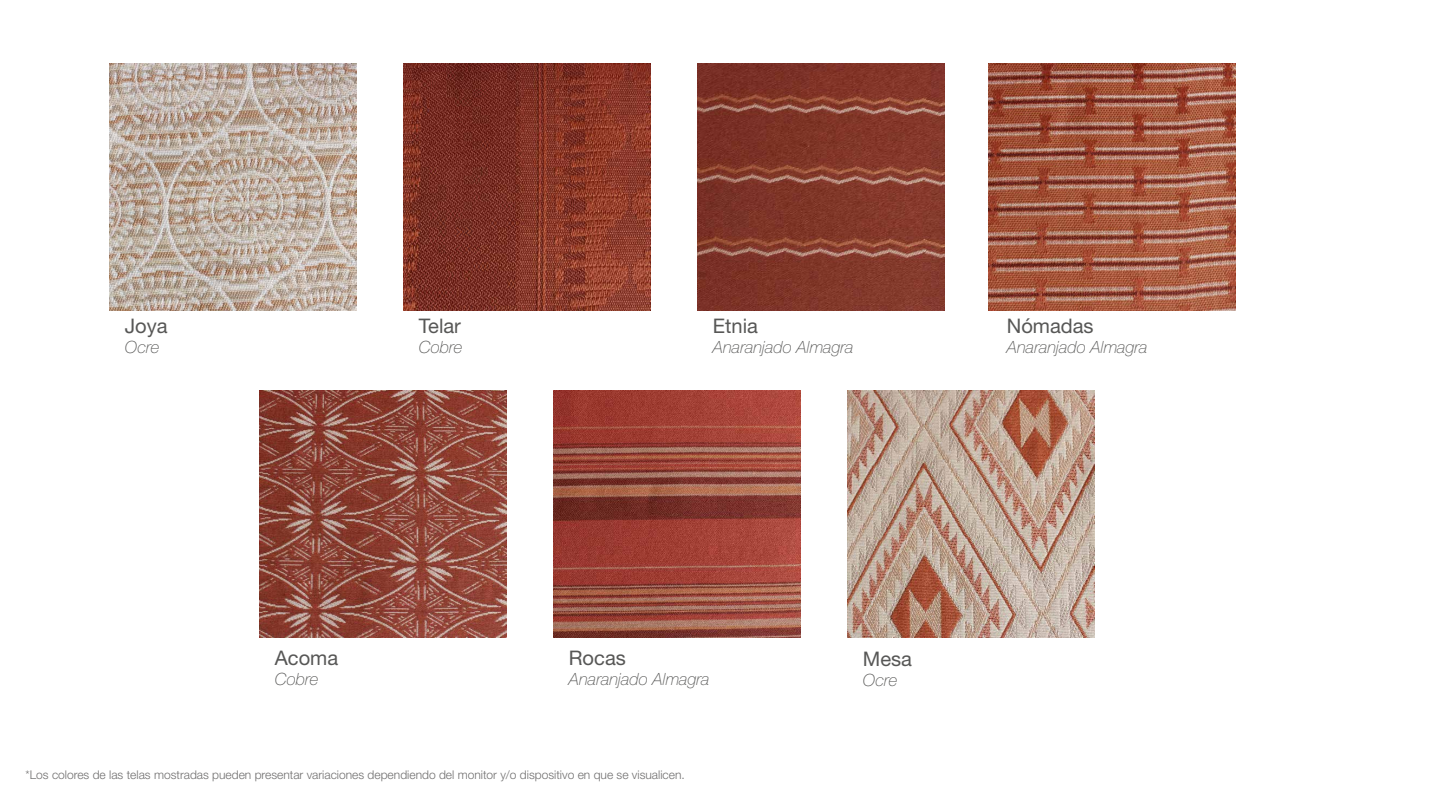
<style>
.page{position:relative;width:1440px;height:810px;background:#fff}
.page>*{position:absolute;margin:0;border:0;box-sizing:border-box;transform-origin:0 0}
.t1{font:20.1px "Helvetica Neue LT Std";color:#575756}
.t2{font:italic 100 16.8px "Helvetica Neue LT Std";color:#575756}
.t3{font:300 12px "Helvetica Neue LT Std";color:#706f6f}
</style>
<div class="page">
<img style="left:988px;top:63px;width:248px;height:247px">
<img style="left:553px;top:390px;width:248px;height:247px">
<img style="left:848px;top:390px;width:247px;height:247px">
<img style="left:109px;top:63px;width:248px;height:247px">
<img style="left:403px;top:63px;width:248px;height:247px">
<img style="left:259px;top:390px;width:248px;height:247px">
<img style="left:697px;top:63px;width:248px;height:247px">
<h1 class="t1" style="left:125px;top:314px;width:44px">Joya</h1>
<h2 class="t2" style="left:125px;top:338px;width:36px">Ocre</h2>
<h1 class="t1" style="left:419px;top:314px;width:44px">Telar</h1>
<h2 class="t2" style="left:419px;top:338px;width:45px">Cobre</h2>
<h1 class="t1" style="left:713px;top:314px;width:47px">Etnia</h1>
<h2 class="t2" style="left:713px;top:338px;width:142px">Anaranjado Almagra</h2>
<h1 class="t1" style="left:1007px;top:314px;width:88px">Nómadas</h1>
<h2 class="t2" style="left:1007px;top:338px;width:142px">Anaranjado Almagra</h2>
<h1 class="t1" style="left:275px;top:646px;width:65px">Acoma</h1>
<h2 class="t2" style="left:275px;top:669px;width:45px">Cobre</h2>
<h1 class="t1" style="left:569px;top:646px;width:58px">Rocas</h1>
<h2 class="t2" style="left:569px;top:669px;width:142px">Anaranjado Almagra</h2>
<p class="t3" style="left:26px;top:768px;width:661px">*Los colores de las telas mostradas pueden presentar variaciones dependiendo del monitor y/o dispositivo en que se visualicen.</p>
<h1 class="t1" style="left:863px;top:647px;width:51px">Mesa</h1>
<h2 class="t2" style="left:863px;top:671px;width:36px">Ocre</h2>
</div>
